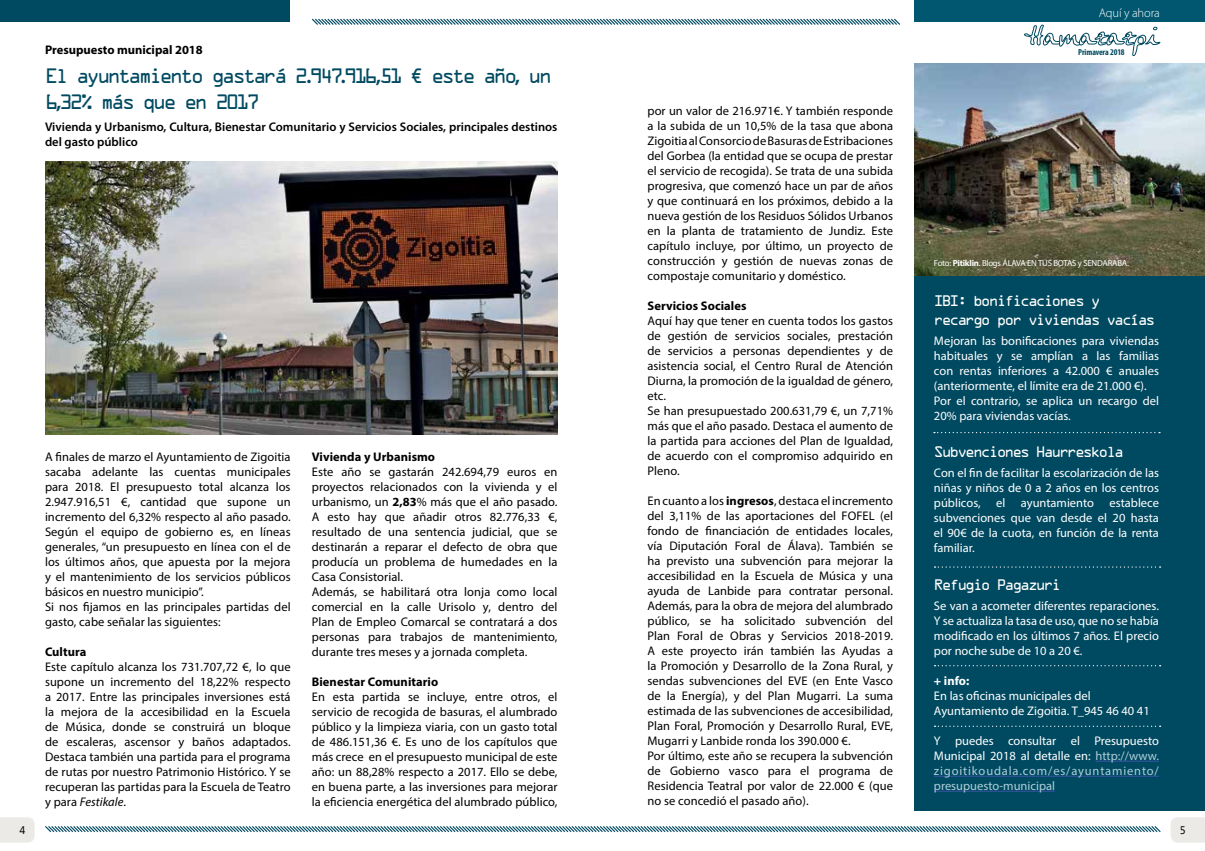
<style>
.page{position:relative;width:1205px;height:851px;background:#fff}
.page>*{position:absolute;margin:0;border:0;box-sizing:border-box;transform-origin:0 0}
.t1{font:18.75px/26.2px "OCRA Std";letter-spacing:-.165em;color:#004a61}
.t2{font:13.75px/18.8px "OCRA Std";letter-spacing:-.15em;color:#fff}
.t3{font:12.5px/15px "Myriad Pro";letter-spacing:.005em;color:#000}
.t4{font:12.5px/15px "Myriad Pro";color:#fff}
.t5{font:12.5px/15px "Myriad Pro";letter-spacing:.06em;color:#aecdd8;text-align:justify}
.t6{font:600 12.5px/15px "Myriad Pro";color:#000}
.t7{font:700 12.5px "Myriad Pro";letter-spacing:.005em;color:#000}
.t8{font:300 12.5px "Myriad Pro";letter-spacing:-.01em;color:#fff}
.t9{font:700 12.5px "Myriad Pro";color:#fff}
.t10{font:11.25px "Monotypecom";color:#000}
.t11{font:8.75px "Myriad Pro";letter-spacing:-.025em;color:#fff}
.t12{font:700 condensed 8.75px "Myriad Pro";letter-spacing:-.01em;color:#004a61}
.s1{font-family:"Myriad Pro";font-weight:700}
.s2{font-style:italic}
.s3{font-weight:700}
.s4{color:#fff}
</style>
<div class="page">
<img style="left:45px;top:161px;width:512px;height:274px">
<div style="left:0;top:0;width:289px;height:21px;background:#004a61"></div>
<svg style="left:312px;top:18px;width:588px;height:7px"></svg>
<svg style="left:1024px;top:25px;width:136px;height:31px"></svg>
<div style="left:914px;top:0;width:291px;height:22px;background:#00576f"></div>
<svg style="left:45px;top:826px;width:1116px;height:7px"></svg>
<svg style="left:1171px;top:817px;width:34px;height:25px"></svg>
<svg style="left:0;top:817px;width:35px;height:25px"></svg>
<div style="left:914px;top:276px;width:291px;height:534px;background:#004a61"></div>
<hr style="left:1095px;top:760px;width:64px;height:1px;background:#3953a4">
<hr style="left:934px;top:775px;width:225px;height:1px;background:#3953a4">
<hr style="left:934px;top:790px;width:121px;height:1px;background:#3953a4">
<img style="left:914px;top:64px;width:291px;height:211px">
<svg style="left:934px;top:432px;width:226px;height:1px"></svg>
<svg style="left:934px;top:566px;width:226px;height:1px"></svg>
<svg style="left:934px;top:665px;width:226px;height:1px"></svg>
<svg style="left:934px;top:725px;width:226px;height:1px"></svg>
<p class="t7" style="left:45px;top:42px;width:159px">Presupuesto municipal 2018</p>
<h1 class="t1" style="left:45px;top:64px;width:509px">El ayuntamiento gastará 2<span class="s1">.</span>947<span class="s1">.</span>916<span class="s1">,</span>51 € este año<span class="s1">,</span> un<br>6<span class="s1">,</span>32% más que en 2017</h1>
<p class="t6" style="left:45px;top:119px;width:514px">Vivienda y Urbanismo, Cultura, Bienestar Comunitario y Servicios Sociales, principales destinos del gasto público</p>
<p class="t3" style="left:45px;top:448px;width:247px">A finales de marzo el Ayuntamiento de Zigoitia sacaba adelante las cuentas municipales para 2018. El presupuesto total alcanza los 2.947.916,51 €, cantidad que supone un incremento del 6,32% respecto al año pasado.<br>Según el equipo de gobierno es, en líneas generales, “un presupuesto en línea con el de los últimos años, que apuesta por la mejora y el mantenimiento de los servicios públicos básicos en nuestro municipio”.<br>Si nos fijamos en las principales partidas del gasto, cabe señalar las siguientes:</p>
<p class="t7" style="left:45px;top:643px;width:43px">Cultura</p>
<p class="t3" style="left:45px;top:658px;width:247px;text-align:justify">Este capítulo alcanza los 731.707,72 €, lo que supone un incremento del 18,22% respecto a 2017. Entre las principales inversiones está la mejora de la accesibilidad en la Escuela de Música, donde se construirá un bloque de escaleras, ascensor y baños adaptados.<br>Destaca también una partida para el programa de rutas por nuestro Patrimonio Histórico. Y se recuperan las partidas para la Escuela de Teatro y para <span class="s2">Festikale</span>.</p>
<p class="t7" style="left:312px;top:448px;width:125px">Vivienda y Urbanismo</p>
<p class="t3" style="left:312px;top:463px;width:247px">Este año se gastarán 242.694,79 euros en proyectos relacionados con la vivienda y el urbanismo, un <span class="s3">2,83</span>% más que el año pasado.<br>A esto hay que añadir otros 82.776,33 €, resultado de una sentencia judicial, que se destinarán a reparar el defecto de obra que producía un problema de humedades en la Casa Consistorial.<br>Además, se habilitará otra lonja como local comercial en la calle Urisolo y, dentro del Plan de Empleo Comarcal se contratará a dos personas para trabajos de mantenimiento, durante tres meses y a jornada completa.</p>
<p class="t7" style="left:312px;top:673px;width:128px">Bienestar Comunitario</p>
<p class="t3" style="left:312px;top:688px;width:247px;text-align:justify">En esta partida se incluye, entre otros, el servicio de recogida de basuras, el alumbrado público y la limpieza viaria, con un gasto total de 486.151,36 €. Es uno de los capítulos que más crece en el presupuesto municipal de este año: un 88,28% respecto a 2017. Ello se debe, en buena parte, a las inversiones para mejorar la eficiencia energética del alumbrado público,</p>
<p class="t3" style="left:647px;top:103px;width:247px;text-align:justify">por un valor de 216.971€. Y también responde a la subida de un 10,5% de la tasa que abona Zigoitia al Consorcio de Basuras de Estribaciones del Gorbea (la entidad que se ocupa de prestar el servicio de recogida). Se trata de una subida progresiva, que comenzó hace un par de años y que continuará en los próximos, debido a la nueva gestión de los Residuos Sólidos Urbanos en la planta de tratamiento de Jundiz. Este capítulo incluye, por último, un proyecto de construcción y gestión de nuevas zonas de compostaje comunitario y doméstico.</p>
<p class="t7" style="left:647px;top:297px;width:100px">Servicios Sociales</p>
<p class="t3" style="left:647px;top:313px;width:247px">Aquí hay que tener en cuenta todos los gastos de gestión de servicios sociales, prestación de servicios a personas dependientes y de asistencia social, el Centro Rural de Atención Diurna, la promoción de la igualdad de género, etc.<br>Se han presupuestado 200.631,79 €, un 7,71% más que el año pasado. Destaca el aumento de la partida para acciones del Plan de Igualdad, de acuerdo con el compromiso adquirido en Pleno.</p>
<p class="t3" style="left:647px;top:493px;width:247px">En cuanto a los <span class="s3">ingresos</span>, destaca el incremento del 3,11% de las aportaciones del FOFEL (el fondo de financiación de entidades locales, vía Diputación Foral de Álava). También se ha previsto una subvención para mejorar la accesibilidad en la Escuela de Música y una ayuda de Lanbide para contratar personal.<br>Además, para la obra de mejora del alumbrado público, se ha solicitado subvención del Plan Foral de Obras y Servicios 2018-2019.<br>A este proyecto irán también las Ayudas a la Promoción y Desarrollo de la Zona Rural, y sendas subvenciones del EVE (en Ente Vasco de la Energía), y del Plan Mugarri. La suma estimada de las subvenciones de accesibilidad, Plan Foral, Promoción y Desarrollo Rural, EVE, Mugarri y Lanbide ronda los 390.000 €.<br>Por último, este año se recupera la subvención de Gobierno vasco para el programa de Residencia Teatral por valor de 22.000 € (que no se concedió el pasado año).</p>
<p class="t8" style="left:1099px;top:6px;width:63px">Aquí y ahora</p>
<p class="t12" style="left:1078px;top:46px;width:48px">Primavera 2018</p>
<p class="t11" style="left:934px;top:257px;width:196px">Foto: <span class="s3">Pitiklin</span>. Blogs ÁLAVA EN TUS BOTAS y SENDARABA.</p>
<p class="t2" style="left:934px;top:292px;width:223px">IBI: bonificaciones y recargo por viviendas vacías</p>
<p class="t4" style="left:934px;top:333px;width:227px">Mejoran las bonificaciones para viviendas habituales y se amplían a las familias con rentas inferiores a 42.000 € anuales (anteriormente, el límite era de 21.000 €).<br>Por el contrario, se aplica un recargo del 20% para viviendas vacías.</p>
<p class="t2" style="left:934px;top:444px;width:192px">Subvenciones Haurreskola</p>
<p class="t4" style="left:934px;top:465px;width:227px;text-align:justify">Con el fin de facilitar la escolarización de las niñas y niños de 0 a 2 años en los centros públicos, el ayuntamiento establece subvenciones que van desde el 20 hasta el 90€ de la cuota, en función de la renta familiar.</p>
<p class="t2" style="left:934px;top:576px;width:129px">Refugio Pagazuri</p>
<p class="t4" style="left:934px;top:598px;width:226px;text-align:justify">Se van a acometer diferentes reparaciones.<br>Y se actualiza la tasa de uso, que no se había modificado en los últimos 7 años. El precio por noche sube de 10 a 20 €.</p>
<p class="t9" style="left:934px;top:672px;width:37px">+ info:</p>
<p class="t4" style="left:934px;top:688px;width:217px">En las oficinas municipales del<br>Ayuntamiento de Zigoitia. T_945 46 40 41</p>
<p class="t5" style="left:934px;top:733px;width:227px"><span class="s4">Y puedes consultar el Presupuesto Municipal 2018 al detalle en:</span> http://www. zigoitikoudala.com/es/ayuntamiento/ presupuesto-municipal</p>
<p class="t10" style="left:19px;top:823px;width:8px">4</p>
<p class="t10" style="left:1179px;top:823px;width:8px">5</p>
</div>
